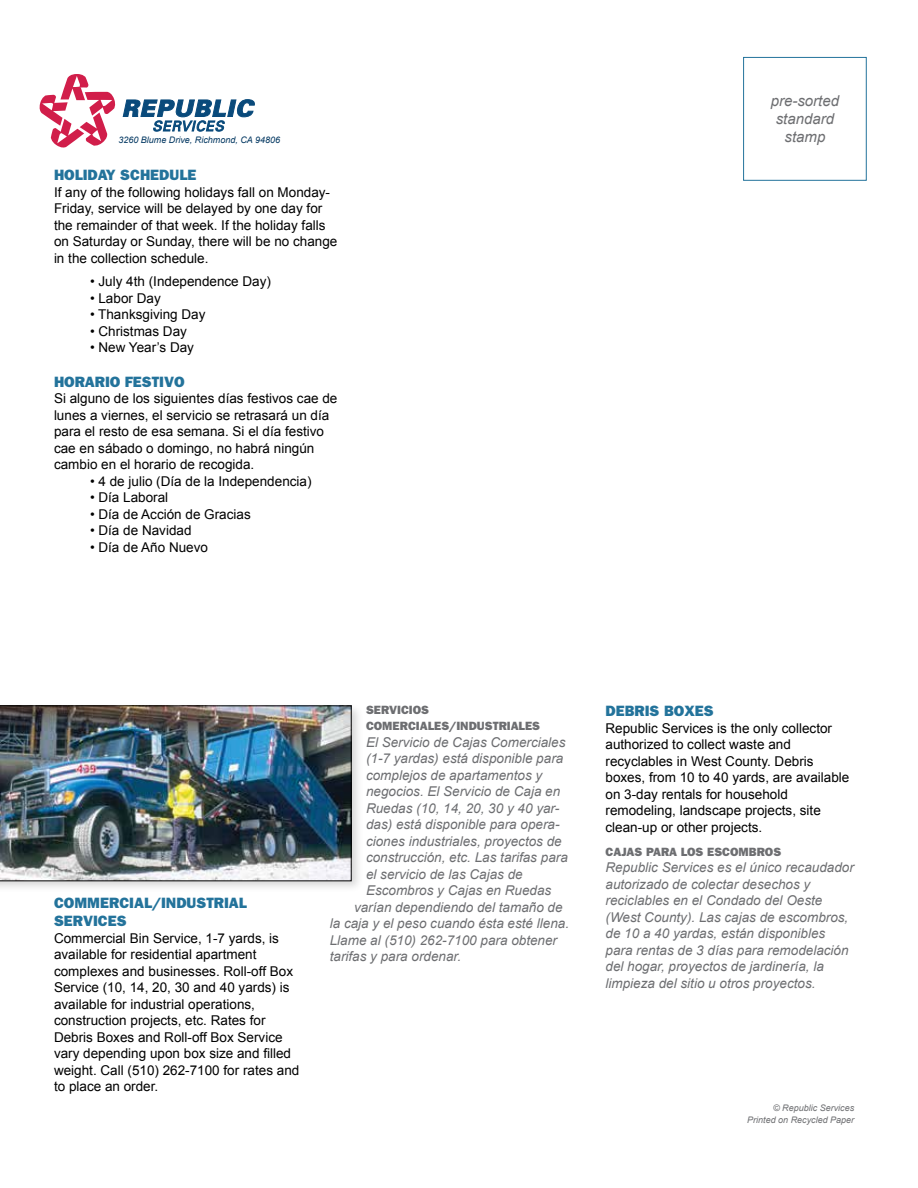
<style>
.page{position:relative;width:918px;height:1188px;background:#fff}
.page>*{position:absolute;margin:0;border:0;box-sizing:border-box;transform-origin:0 0}
.t1{font:800 15px/18px "Franklin Gothic";color:#23739b}
.t2{font:italic 15px/18px "Arial";color:#6d6e71;text-align:center}
.t3{font:13.5px/16.5px "Arial";color:#000}
.t4{font:italic 13.5px/16.5px "Arial";color:#6d6e71}
.t5{font:800 12px/16.5px "Franklin Gothic";color:#6d6e71}
.t6{font:italic 9px/12px "Arial";color:#6d6e71;text-align:right}
.t7{font:italic 9px "Arial";color:#003660}
</style>
<div class="page">
<div style="left:0;top:702px;width:364px;height:192px;background:#000;opacity:.16"></div>
<img style="left:0;top:706px;width:351px;height:175px">
<div style="left:743px;top:57px;width:123px;height:124px;border:1px solid #23739b"></div>
<svg style="left:39px;top:74px;width:77px;height:74px"></svg>
<svg style="left:123px;top:99px;width:132px;height:33px"></svg>
<p class="t2" style="left:771px;top:92px;width:70px">pre-sorted standard</p>
<p class="t7" style="left:118px;top:134px;width:163px">3260 Blume Drive, Richmond, CA 94806</p>
<p class="t2" style="left:785px;top:128px;width:42px">stamp</p>
<p class="t1" style="left:54px;top:166px;width:144px">HOLIDAY SCHEDULE</p>
<p class="t3" style="left:54px;top:184px;width:285px">If any of the following holidays fall on Monday-Friday, service will be delayed by one day for the remainder of that week. If the holiday falls on Saturday or Sunday, there will be no change in the collection schedule.</p>
<p class="t3" style="left:90px;top:273px;width:183px">• July 4th (Independence Day)</p>
<p class="t3" style="left:90px;top:290px;width:72px">• Labor Day</p>
<p class="t3" style="left:90px;top:306px;width:117px">• Thanksgiving Day</p>
<p class="t3" style="left:90px;top:323px;width:98px">• Christmas Day</p>
<p class="t3" style="left:90px;top:339px;width:106px">• New Year’s Day</p>
<p class="t1" style="left:54px;top:372px;width:132px">HORARIO FESTIVO</p>
<p class="t3" style="left:54px;top:390px;width:285px">Si alguno de los siguientes días festivos cae de lunes a viernes, el servicio se retrasará un día para el resto de esa semana. Si el día festivo cae en sábado o domingo, no habrá ningún cambio en el horario de recogida.</p>
<p class="t3" style="left:90px;top:473px;width:223px">• 4 de julio (Día de la Independencia)</p>
<p class="t3" style="left:90px;top:489px;width:80px">• Día Laboral</p>
<p class="t3" style="left:90px;top:506px;width:162px">• Día de Acción de Gracias</p>
<p class="t3" style="left:90px;top:522px;width:103px">• Día de Navidad</p>
<p class="t3" style="left:90px;top:539px;width:120px">• Día de Año Nuevo</p>
<p class="t1" style="left:54px;top:894px;width:194px">COMMERCIAL/INDUSTRIAL<br>SERVICES</p>
<p class="t3" style="left:54px;top:930px;width:247px">Commercial Bin Service, 1-7 yards, is available for residential apartment complexes and businesses. Roll-off Box Service (10, 14, 20, 30 and 40 yards) is available for industrial operations, construction projects, etc. Rates for Debris Boxes and Roll-off Box Service vary depending upon box size and filled weight. Call (510) 262-7100 for rates and to place an order.</p>
<p class="t5" style="left:366px;top:701px;width:176px">SERVICIOS<br>COMERCIALES/INDUSTRIALES</p>
<p class="t4" style="left:366px;top:734px;width:201px">El Servicio de Cajas Comerciales</p>
<p class="t4" style="left:366px;top:750px;width:199px">(1-7 yardas) está disponible para</p>
<p class="t4" style="left:366px;top:767px;width:178px">complejos de apartamentos y</p>
<p class="t4" style="left:366px;top:783px;width:196px">negocios. El Servicio de Caja en</p>
<p class="t4" style="left:366px;top:800px;width:195px">Ruedas (10, 14, 20, 30 y 40 yar-</p>
<p class="t4" style="left:366px;top:816px;width:195px">das) está disponible para opera-</p>
<p class="t4" style="left:366px;top:833px;width:197px">ciones industriales, proyectos de</p>
<p class="t4" style="left:366px;top:849px;width:203px">construcción, etc. Las tarifas para</p>
<p class="t4" style="left:366px;top:866px;width:158px">el servicio de las Cajas de</p>
<p class="t4" style="left:366px;top:882px;width:187px">Escombros y Cajas en Ruedas</p>
<p class="t4" style="left:354px;top:899px;width:210px">varían dependiendo del tamaño de</p>
<p class="t4" style="left:330px;top:915px;width:241px">la caja y el peso cuando ésta esté llena.</p>
<p class="t4" style="left:330px;top:932px;width:229px">Llame al (510) 262-7100 para obtener</p>
<p class="t4" style="left:330px;top:948px;width:133px">tarifas y para ordenar.</p>
<p class="t1" style="left:606px;top:702px;width:110px">DEBRIS BOXES</p>
<p class="t3" style="left:606px;top:720px;width:245px">Republic Services is the only collector authorized to collect waste and recyclables in West County. Debris boxes, from 10 to 40 yards, are available on 3-day rentals for household remodeling, landscape projects, site clean-up or other projects.</p>
<p class="t5" style="left:606px;top:843px;width:177px">CAJAS PARA LOS ESCOMBROS</p>
<p class="t4" style="left:606px;top:859px;width:250px">Republic Services es el único recaudador autorizado de colectar desechos y reciclables en el Condado del Oeste (West County). Las cajas de escombros, de 10 a 40 yardas, están disponibles para rentas de 3 días para remodelación del hogar, proyectos de jardinería, la limpieza del sitio u otros proyectos.</p>
<p class="t6" style="left:747px;top:1102px;width:109px">© Republic Services<br>Printed on Recycled Paper</p>
</div>
